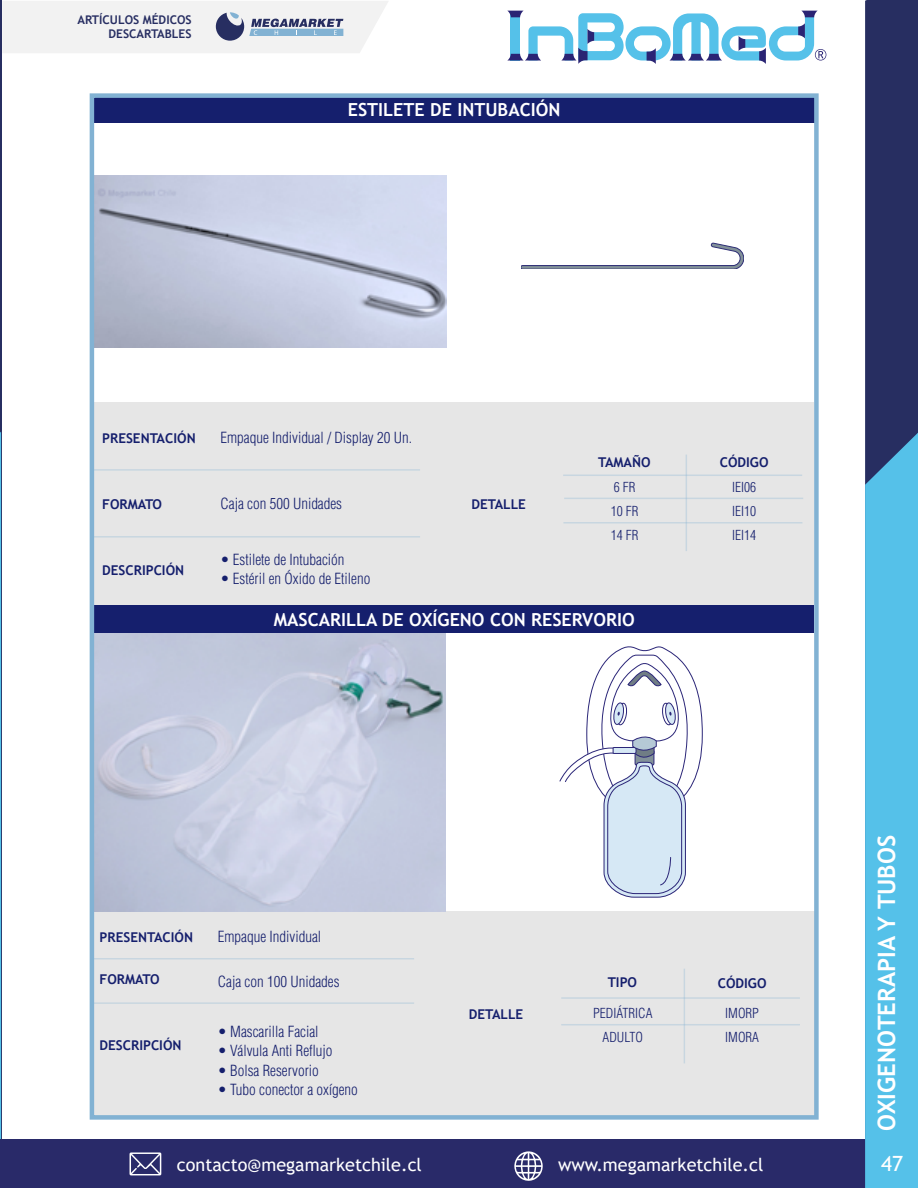
<style>
.page{position:relative;width:918px;height:1188px;background:#fff}
.page>*{position:absolute;margin:0;border:0;box-sizing:border-box;transform-origin:0 0}
.t1{font:700 24px "Trebuchet MS";color:#fff}
.t2{font:21px "Trebuchet MS";color:#fff}
.t3{font:700 18px "Trebuchet MS";color:#fff}
.t4{font:18px "Trebuchet MS";color:#fff}
.t5{font:300 condensed 15px "Helvetica LT Std";color:#151f6d}
.t6{font:700 13.5px "Trebuchet MS";color:#151f6d}
.t7{font:300 condensed 13.5px/24px "Helvetica LT Std";color:#151f6d}
.t8{font:700 12px/14.4px "Trebuchet MS";color:#272e62;text-align:right}
</style>
<div class="page">
<hr style="left:0;top:0;width:1px;height:1188px;background:#272e61">
<svg style="left:0;top:432px;width:1px;height:707px"></svg>
<div style="left:0;top:1140px;width:918px;height:48px;background:#292a69"></div>
<svg style="left:3px;top:1px;width:385px;height:52px"></svg>
<div style="left:865px;top:0;width:53px;height:433px;background:#272e61"></div>
<div style="left:865px;top:433px;width:53px;height:755px;background:#55c1e9"></div>
<svg style="left:130px;top:1152px;width:31px;height:23px"></svg>
<svg style="left:514px;top:1151px;width:29px;height:30px"></svg>
<svg style="left:507px;top:11px;width:319px;height:53px"></svg>
<div style="left:90px;top:403px;width:724px;height:209px;background:#e6e6e6"></div>
<div style="left:92px;top:911px;width:724px;height:207px;background:#e6e6e6"></div>
<div style="left:93px;top:96px;width:723px;height:27px;background:#151f6d"></div>
<hr style="left:93px;top:536px;width:327px;height:2px;background:#82b2d3">
<hr style="left:93px;top:469px;width:327px;height:2px;background:#82b2d3">
<img style="left:95px;top:175px;width:351px;height:173px">
<svg style="left:521px;top:243px;width:223px;height:26px"></svg>
<hr style="left:563px;top:475px;width:239px;height:1px;background:#82b2d3">
<hr style="left:686px;top:455px;width:1px;height:96px;background:#82b2d3">
<hr style="left:564px;top:498px;width:239px;height:1px;background:#82b2d3">
<hr style="left:563px;top:522px;width:239px;height:2px;background:#82b2d3">
<hr style="left:93px;top:1002px;width:321px;height:2px;background:#82b2d3">
<hr style="left:93px;top:958px;width:321px;height:2px;background:#82b2d3">
<img style="left:95px;top:633px;width:350px;height:278px">
<div style="left:93px;top:606px;width:720px;height:27px;background:#151f6d"></div>
<svg style="left:559px;top:646px;width:144px;height:252px"></svg>
<hr style="left:561px;top:997px;width:239px;height:2px;background:#82b2d3">
<hr style="left:561px;top:1024px;width:239px;height:1px;background:#82b2d3">
<hr style="left:684px;top:969px;width:1px;height:94px;background:#82b2d3">
<div style="left:90px;top:93px;width:729px;height:1027px;border:4px solid #82b2d3"></div>
<p class="t8" style="left:77px;top:12px;width:116px">ARTÍCULOS MÉDICOS<br>DESCARTABLES</p>
<p class="t3" style="left:348px;top:98px;width:214px">ESTILETE DE INTUBACIÓN</p>
<p class="t6" style="left:102px;top:430px;width:95px">PRESENTACIÓN</p>
<p class="t6" style="left:102px;top:496px;width:61px">FORMATO</p>
<p class="t6" style="left:102px;top:562px;width:83px">DESCRIPCIÓN</p>
<p class="t5" style="left:221px;top:428px;width:193px">Empaque Individual / Display 20 Un.</p>
<p class="t5" style="left:221px;top:494px;width:123px">Caja con 500 Unidades</p>
<p class="t5" style="left:221px;top:550px;width:126px">• Estilete de Intubación</p>
<p class="t5" style="left:221px;top:570px;width:151px">• Estéril en Óxido de Etileno</p>
<p class="t6" style="left:471px;top:496px;width:56px">DETALLE</p>
<p class="t6" style="left:598px;top:454px;width:54px">TAMAÑO</p>
<p class="t6" style="left:720px;top:453px;width:50px">CÓDIGO</p>
<p class="t7" style="left:611px;top:475px;width:29px">6 FR<br>10 FR<br>14 FR</p>
<p class="t7" style="left:732px;top:475px;width:25px;text-align:justify">IEI06<br>IEI10<br>IEI14</p>
<p class="t3" style="left:274px;top:608px;width:362px">MASCARILLA DE OXÍGENO CON RESERVORIO</p>
<p class="t6" style="left:100px;top:929px;width:95px">PRESENTACIÓN</p>
<p class="t6" style="left:100px;top:971px;width:61px">FORMATO</p>
<p class="t6" style="left:100px;top:1037px;width:83px">DESCRIPCIÓN</p>
<p class="t5" style="left:218px;top:928px;width:105px">Empaque Individual</p>
<p class="t5" style="left:218px;top:973px;width:123px">Caja con 100 Unidades</p>
<p class="t5" style="left:218px;top:1022px;width:102px">• Mascarilla Facial</p>
<p class="t5" style="left:218px;top:1041px;width:116px">• Válvula Anti Reflujo</p>
<p class="t5" style="left:218px;top:1061px;width:103px">• Bolsa Reservorio</p>
<p class="t5" style="left:218px;top:1080px;width:142px">• Tubo conector a oxígeno</p>
<p class="t6" style="left:469px;top:1006px;width:56px">DETALLE</p>
<p class="t6" style="left:608px;top:974px;width:31px">TIPO</p>
<p class="t6" style="left:718px;top:975px;width:50px">CÓDIGO</p>
<p class="t7" style="left:593px;top:1001px;width:61px;text-align:center">PEDIÁTRICA<br>ADULTO</p>
<p class="t7" style="left:725px;top:1001px;width:35px">IMORP<br>IMORA</p>
<h1 class="t1" style="left:872px;top:1131px;width:297px;rotate:-90deg">OXIGENOTERAPIA Y TUBOS</h1>
<p class="t4" style="left:177px;top:1153px;width:247px">contacto@megamarketchile.cl</p>
<p class="t4" style="left:558px;top:1153px;width:207px">www.megamarketchile.cl</p>
<h2 class="t2" style="left:881px;top:1150px;width:24px">47</h2>
</div>
